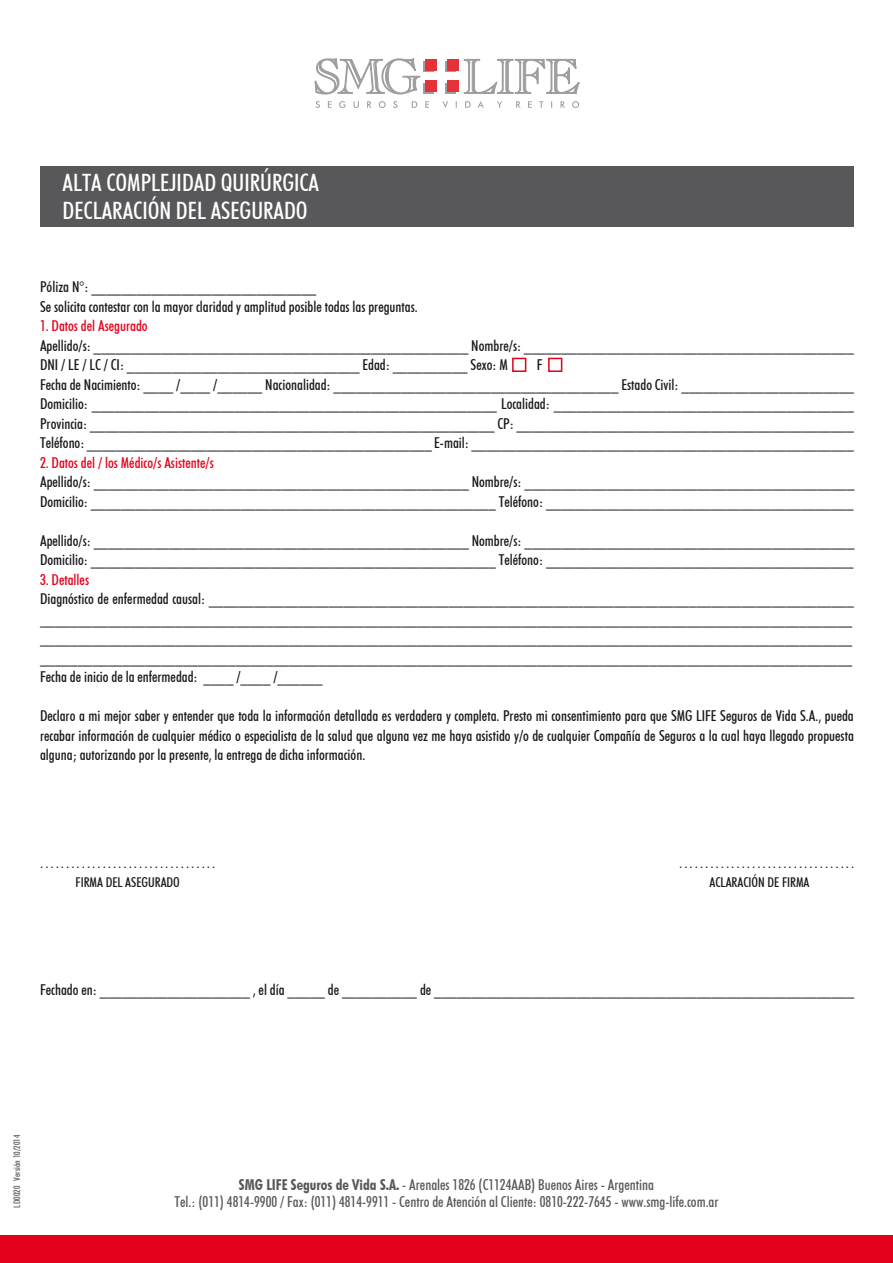
<style>
.page{position:relative;width:893px;height:1263px;background:#fff}
.page>*{position:absolute;margin:0;border:0;box-sizing:border-box;transform-origin:0 0}
.t1{font:500 condensed 24px/28.8px "Futura BT";color:#fff}
.t2{font:500 condensed 15px/19.5px "Futura BT";color:#1a171c}
.t3{font:500 condensed 15px/17.2px "Futura BT";color:#58585a;text-align:center}
.t4{font:500 condensed 15px "Futura BT";color:#e2001a}
.t5{font:500 condensed 13.5px/19px "Futura BT";color:#1a171c}
.t6{font:500 condensed 9px "Futura BT";color:#58585a}
.s1{font-weight:700}
</style>
<div class="page">
<svg style="left:315px;top:58px;width:105px;height:36px"></svg>
<div style="left:423px;top:61px;width:11px;height:11px;background:#9c9e9f"></div>
<div style="left:425px;top:59px;width:11px;height:12px;background:#e53138"></div>
<div style="left:423px;top:83px;width:11px;height:11px;background:#9c9e9f"></div>
<div style="left:425px;top:81px;width:11px;height:11px;background:#e53138"></div>
<svg style="left:445px;top:83px;width:11px;height:11px"></svg>
<div style="left:448px;top:81px;width:11px;height:11px;background:#e53138"></div>
<svg style="left:445px;top:61px;width:11px;height:11px"></svg>
<div style="left:448px;top:59px;width:11px;height:12px;background:#e53138"></div>
<svg style="left:464px;top:59px;width:116px;height:35px"></svg>
<svg style="left:316px;top:101px;width:263px;height:7px"></svg>
<div style="left:40px;top:167px;width:814px;height:60px;background:#58585a"></div>
<div style="left:0;top:1235px;width:893px;height:28px;background:#e2001a"></div>
<div style="left:512px;top:358px;width:14px;height:14px;background:#fff;border:2px solid #e2001a"></div>
<div style="left:548px;top:358px;width:14px;height:14px;background:#fff;border:2px solid #e2001a"></div>
<h1 class="t1" style="left:63px;top:167px;width:258px">ALTA COMPLEJIDAD QUIRÚRGICA<br>DECLARACIÓN DEL ASEGURADO</h1>
<p class="t2" style="left:40px;top:277px;width:379px">Póliza N°: ______________________________<br>Se solicita contestar con la mayor claridad y amplitud posible todas las preguntas.</p>
<p class="t4" style="left:40px;top:317px;width:109px">1. Datos del Asegurado</p>
<p class="t2" style="left:40px;top:336px;width:815px">Apellido/s: __________________________________________________ Nombre/s: ____________________________________________<br>DNI / LE / LC / CI: _______________________________ Edad: __________ Sexo: M</p>
<p class="t2" style="left:40px;top:355px;width:815px;text-indent:497px">F<br>Fecha de Nacimiento: ____ /____ /______ Nacionalidad: ______________________________________ Estado Civil: _______________________ Domicilio: ______________________________________________________ Localidad: ________________________________________ Provincia: ______________________________________________________ CP: _____________________________________________ Teléfono: ______________________________________________ E-mail: ___________________________________________________</p>
<p class="t4" style="left:40px;top:453px;width:175px">2. Datos del / los Médico/s Asistente/s</p>
<p class="t2" style="left:40px;top:472px;width:816px">Apellido/s: __________________________________________________ Nombre/s: ____________________________________________<br>Domicilio: ______________________________________________________ Teléfono: _________________________________________</p>
<p class="t2" style="left:40px;top:531px;width:816px">Apellido/s: __________________________________________________ Nombre/s: ____________________________________________<br>Domicilio: ______________________________________________________ Teléfono: _________________________________________</p>
<p class="t4" style="left:40px;top:570px;width:51px">3. Detalles</p>
<p class="t2" style="left:40px;top:589px;width:815px;text-align:justify">Diagnóstico de enfermedad causal: ______________________________________________________________________________________ ____________________________________________________________________________________________________________ ____________________________________________________________________________________________________________ ____________________________________________________________________________________________________________ Fecha de inicio de la enfermedad: ____ /____ /______</p>
<p class="t2" style="left:40px;top:706px;width:815px;text-align:justify">Declaro a mi mejor saber y entender que toda la información detallada es verdadera y completa. Presto mi consentimiento para que SMG LIFE Seguros de Vida S.A., pueda recabar información de cualquier médico o especialista de la salud que alguna vez me haya asistido y/o de cualquier Compañía de Seguros a la cual haya llegado propuesta alguna; autorizando por la presente, la entrega de dicha información.</p>
<p class="t5" style="left:40px;top:853px;width:176px">. . . . . . . . . . . . . . . . . . . . . . . . . . . . . . . . . .</p>
<p class="t5" style="left:709px;top:853px;width:146px;text-indent:-30px">. . . . . . . . . . . . . . . . . . . . . . . . . . . . . . . . . .<br>ACLARACIÓN DE FIRMA</p>
<p class="t5" style="left:75px;top:872px;width:106px">FIRMA DEL ASEGURADO</p>
<p class="t2" style="left:40px;top:979px;width:816px">Fechado en: ____________________ , el día _____ de __________ de ________________________________________________________</p>
<p class="t6" style="left:12px;top:1207px;width:74px;rotate:-90deg">LD0020 Versión 10/2014</p>
<p class="t3" style="left:174px;top:1176px;width:545px"><span class="s1">SMG LIFE Seguros de Vida S.A.</span> - Arenales 1826 (C1124AAB) Buenos Aires - Argentina<br>Tel.: (011) 4814-9900 / Fax: (011) 4814-9911 - Centro de Atención al Cliente: 0810-222-7645 - www.smg-life.com.ar</p>
</div>
